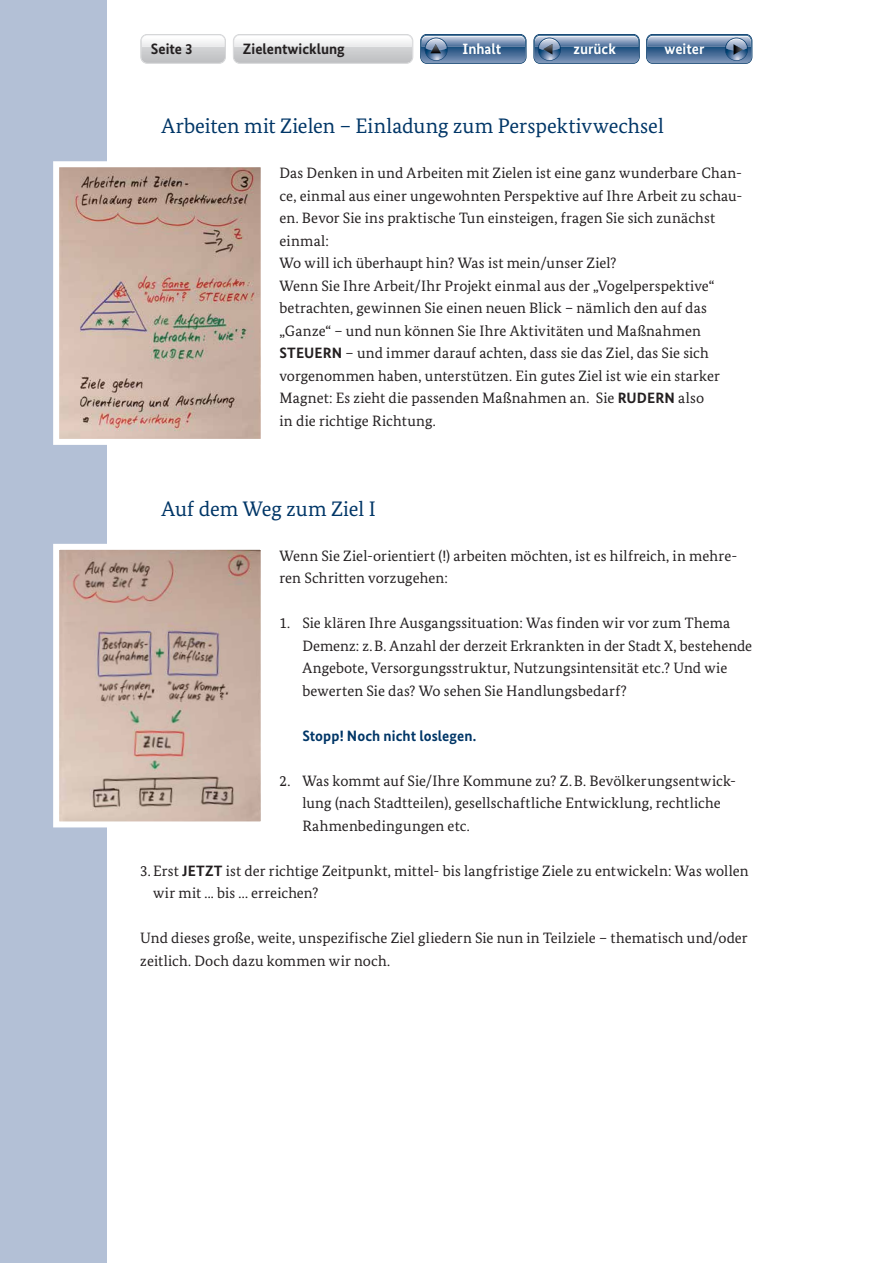
<style>
.page{position:relative;width:893px;height:1263px;background:#fff}
.page>*{position:absolute;margin:0;border:0;box-sizing:border-box;transform-origin:0 0}
.t1{font:21px "Bundes Serif";color:#003667}
.t2{font:15px/22.5px "Bundes Serif";letter-spacing:.005em;color:#231f20}
.t3{font:700 15px "Bundes Sans";letter-spacing:.005em;color:#003667}
.t4{font:700 15px "Bundes Sans";color:#231f20}
.t5{font:700 15px "Bundes Sans";color:#fff}
.s1{font-family:"Bundes Sans";font-weight:700}
</style>
<div class="page">
<div style="left:0;top:0;width:106px;height:1263px;background:#b3c0d6"></div>
<svg style="left:140px;top:34px;width:86px;height:30px;background:#d4d5d7"></svg>
<img style="left:142px;top:36px;width:82px;height:6px">
<svg style="left:233px;top:34px;width:180px;height:30px"></svg>
<svg style="left:420px;top:34px;width:107px;height:30px;background:#6785a8"></svg>
<svg style="left:533px;top:34px;width:107px;height:30px;background:#6785a8"></svg>
<svg style="left:646px;top:34px;width:106px;height:30px;background:#6684a7"></svg>
<svg style="left:53px;top:158px;width:208px;height:290px;background:#c7b0a3"></svg>
<svg style="left:53px;top:541px;width:208px;height:289px;background:#cab4a9"></svg>
<p class="t4" style="left:151px;top:40px;width:43px">Seite 3</p>
<p class="t4" style="left:243px;top:40px;width:103px">Zielentwicklung</p>
<p class="t5" style="left:463px;top:40px;width:40px">Inhalt</p>
<p class="t5" style="left:573px;top:40px;width:44px">zurück</p>
<p class="t5" style="left:665px;top:40px;width:41px">weiter</p>
<h1 class="t1" style="left:162px;top:113px;width:504px">Arbeiten mit Zielen – Einladung zum Perspektivwechsel</h1>
<p class="t2" style="left:279px;top:162px;width:464px">Das Denken in und Arbeiten mit Zielen ist eine ganz wunderbare Chan&shy;ce, einmal aus einer ungewohnten Perspektive auf Ihre Arbeit zu schau&shy;en. Bevor Sie ins praktische Tun einsteigen, fragen Sie sich zunächst einmal:<br>Wo will ich überhaupt hin? Was ist mein/unser Ziel?<br>Wenn Sie Ihre Arbeit/Ihr Projekt einmal aus der „Vogelperspektive“ betrachten, gewinnen Sie einen neuen Blick – nämlich den auf das „Ganze“ – und nun können Sie Ihre Aktivitäten und Maßnahmen <span class="s1">STEUERN</span> – und immer darauf achten, dass sie das Ziel, das Sie sich vorgenommen haben, unterstützen. Ein gutes Ziel ist wie ein starker Magnet: Es zieht die passenden Maßnahmen an. Sie <span class="s1">RUDERN</span> also<br>in die richtige Richtung.</p>
<h1 class="t1" style="left:162px;top:496px;width:216px">Auf dem Weg zum Ziel I</h1>
<p class="t2" style="left:279px;top:544px;width:459px">Wenn Sie Ziel-orientiert (!) arbeiten möchten, ist es hilfreich, in mehre&shy;ren Schritten vorzugehen:</p>
<p class="t2" style="left:302px;top:612px;width:451px;text-indent:-23px">1. Sie klären Ihre Ausgangssituation: Was finden wir vor zum Thema Demenz: z.B. Anzahl der derzeit Erkrankten in der Stadt X, bestehende Angebote, Versorgungsstruktur, Nutzungsintensität etc.? Und wie bewerten Sie das? Wo sehen Sie Handlungsbedarf?</p>
<p class="t3" style="left:302px;top:726px;width:176px">Stopp! Noch nicht loslegen.</p>
<p class="t2" style="left:302px;top:769px;width:435px;text-indent:-23px">2. Was kommt auf Sie/Ihre Kommune zu? Z.B. Bevölkerungsentwick&shy;lung (nach Stadtteilen), gesellschaftliche Entwicklung, rechtliche<br>Rahmenbedingungen etc.</p>
<p class="t2" style="left:153px;top:859px;width:597px;text-indent:-13px">3. Erst <span class="s1">JETZT</span> ist der richtige Zeitpunkt, mittel- bis langfristige Ziele zu entwickeln: Was wollen wir mit ... bis ... erreichen?</p>
<p class="t2" style="left:140px;top:927px;width:609px">Und dieses große, weite, unspezifische Ziel gliedern Sie nun in Teilziele – thematisch und/oder zeitlich. Doch dazu kommen wir noch.</p>
</div>
